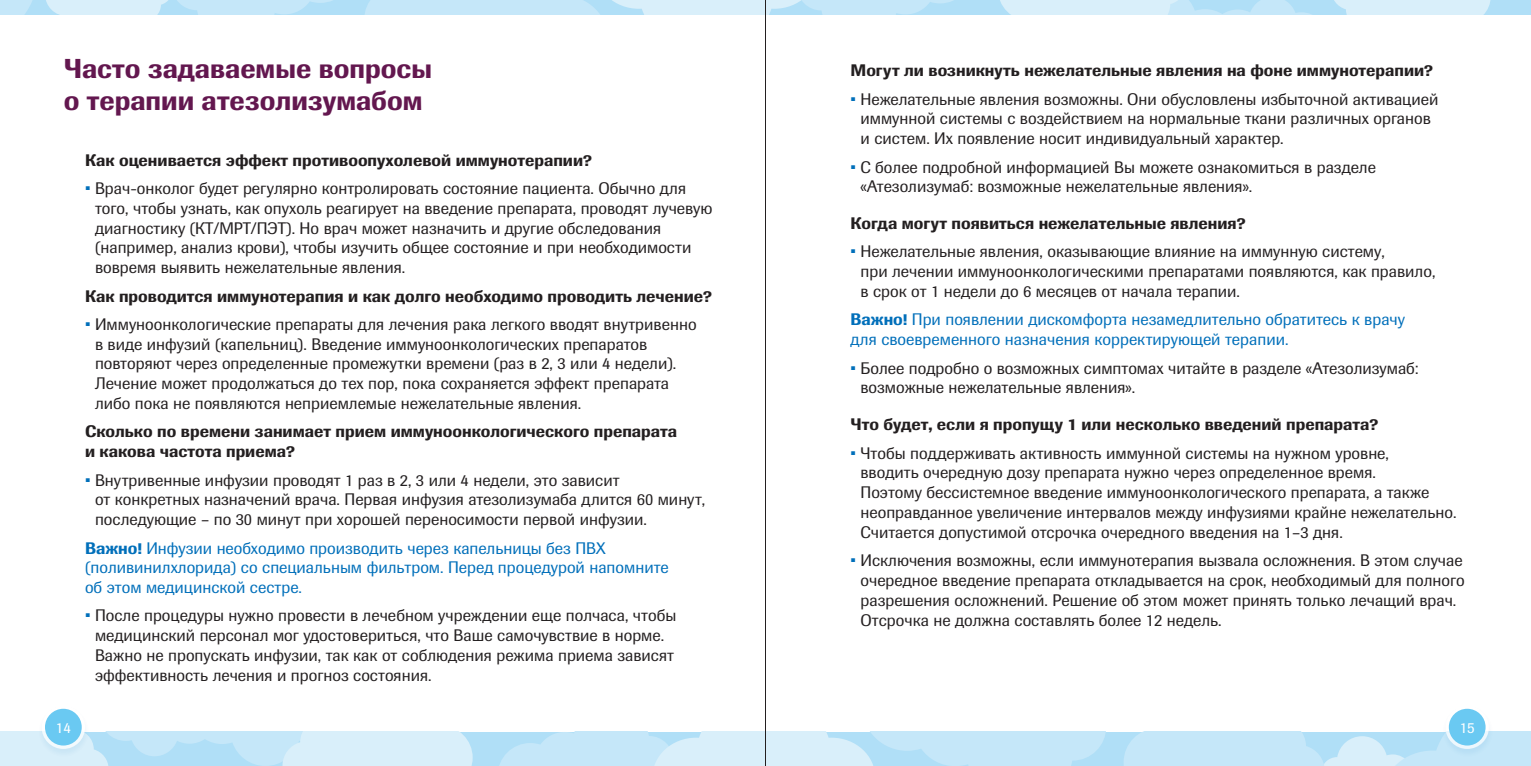
<style>
.page{position:relative;width:1531px;height:766px;background:#fff}
.page>*{position:absolute;margin:0;border:0;box-sizing:border-box;transform-origin:0 0}
.t1{font:500 27px/32.4px "Imago Pro";color:#63174f}
.t2{font:16.5px/19.8px "Imago Pro";color:#231f20}
.t3{font:500 16.5px/19.8px "Imago Pro";color:#231f20}
.t4{font:16.5px/19.8px "Imago Pro";color:#006fba}
.t5{font:15px "Imago Pro";color:#fff}
.s1{color:#006fba}
.s2{font-weight:500}
</style>
<div class="page">
<svg style="left:0;top:731px;width:473px;height:34px;background:#cbe9f9"></svg>
<svg style="left:497px;top:731px;width:1034px;height:34px;background:#c6e7f8"></svg>
<div style="left:0;top:0;width:1531px;height:14px;background:#b0dff7"></div>
<svg style="left:1000px;top:0;width:490px;height:14px"></svg>
<svg style="left:0;top:0;width:953px;height:14px"></svg>
<div style="left:1441px;top:704px;width:53px;height:53px;background:#006fba;opacity:.1"></div>
<svg style="left:1445px;top:705px;width:44px;height:43px"></svg>
<div style="left:37px;top:704px;width:53px;height:53px;background:#006fba;opacity:.1"></div>
<div style="left:42px;top:705px;width:43px;height:43px;background:#fff;border-radius:50%"></div>
<div style="left:1449px;top:708px;width:36px;height:37px;background:#6ac9f2;border-radius:50%"></div>
<div style="left:45px;top:708px;width:37px;height:37px;background:#6ac9f2;border-radius:50%"></div>
<hr style="left:765px;top:0;width:1px;height:765px;background:#231f20">
<p class="t1" style="left:64px;top:52px;width:370px">Часто задаваемые вопросы о терапии атезолизумабом</p>
<p class="t3" style="left:850px;top:60px;width:584px">Могут ли возникнуть нежелательные явления на фоне иммунотерапии?</p>
<p class="t2" style="left:860px;top:89px;width:579px;text-indent:-10px"><span class="s1">•</span> Нежелательные явления возможны. Они обусловлены избыточной активацией иммунной системы с воздействием на нормальные ткани различных органов и систем. Их появление носит индивидуальный характер.</p>
<p class="t2" style="left:860px;top:157px;width:517px;text-indent:-10px"><span class="s1">•</span> С более подробной информацией Вы можете ознакомиться в разделе «Атезолизумаб: возможные нежелательные явления».</p>
<p class="t3" style="left:850px;top:213px;width:397px">Когда могут появиться нежелательные явления?</p>
<p class="t2" style="left:860px;top:241px;width:576px;text-indent:-10px"><span class="s1">•</span> Нежелательные явления, оказывающие влияние на иммунную систему,<br>при лечении иммуноонкологическими препаратами появляются, как правило, в срок от 1 недели до 6 месяцев от начала терапии.</p>
<p class="t4" style="left:850px;top:309px;width:556px"><span class="s2">Важно!</span> При появлении дискомфорта незамедлительно обратитесь к врачу для своевременного назначения корректирующей терапии.</p>
<p class="t2" style="left:860px;top:357px;width:559px;text-indent:-10px"><span class="s1">•</span> Более подробно о возможных симптомах читайте в разделе «Атезолизумаб: возможные нежелательные явления».</p>
<p class="t3" style="left:850px;top:414px;width:529px">Что будет, если я пропущу 1 или несколько введений препарата?</p>
<p class="t2" style="left:860px;top:442px;width:597px;text-indent:-10px"><span class="s1">•</span> Чтобы поддерживать активность иммунной системы на нужном уровне,<br>вводить очередную дозу препарата нужно через определенное время.<br>Поэтому бессистемное введение иммуноонкологического препарата, а также неоправданное увеличение интервалов между инфузиями крайне нежелательно.<br>Считается допустимой отсрочка очередного введения на 1–3 дня.</p>
<p class="t2" style="left:860px;top:550px;width:606px;text-indent:-10px"><span class="s1">•</span> Исключения возможны, если иммунотерапия вызвала осложнения. В этом случае очередное введение препарата откладывается на срок, необходимый для полного разрешения осложнений. Решение об этом может принять только лечащий врач.<br>Отсрочка не должна составлять более 12 недель.</p>
<p class="t3" style="left:85px;top:150px;width:508px">Как оценивается эффект противоопухолевой иммунотерапии?</p>
<p class="t2" style="left:95px;top:178px;width:619px;text-indent:-10px"><span class="s1">•</span> Врач-онколог будет регулярно контролировать состояние пациента. Обычно для того, чтобы узнать, как опухоль реагирует на введение препарата, проводят лучевую диагностику (КТ/МРТ/ПЭТ). Но врач может назначить и другие обследования (например, анализ крови), чтобы изучить общее состояние и при необходимости вовремя выявить нежелательные явления.</p>
<p class="t3" style="left:85px;top:285px;width:629px">Как проводится иммунотерапия и как долго необходимо проводить лечение?</p>
<p class="t2" style="left:95px;top:314px;width:603px;text-indent:-10px"><span class="s1">•</span> Иммуноонкологические препараты для лечения рака легкого вводят внутривенно в виде инфузий (капельниц). Введение иммуноонкологических препаратов повторяют через определенные промежутки времени (раз в 2, 3 или 4 недели).<br>Лечение может продолжаться до тех пор, пока сохраняется эффект препарата либо пока не появляются неприемлемые нежелательные явления.</p>
<p class="t3" style="left:85px;top:421px;width:594px">Сколько по времени занимает прием иммуноонкологического препарата и какова частота приема?</p>
<p class="t2" style="left:95px;top:469px;width:612px;text-indent:-10px"><span class="s1">•</span> Внутривенные инфузии проводят 1 раз в 2, 3 или 4 недели, это зависит<br>от конкретных назначений врача. Первая инфузия атезолизумаба длится 60 минут, последующие – по 30 минут при хорошей переносимости первой инфузии.</p>
<p class="t4" style="left:85px;top:537px;width:585px"><span class="s2">Важно!</span> Инфузии необходимо производить через капельницы без ПВХ (поливинилхлорида) со специальным фильтром. Перед процедурой напомните об этом медицинской сестре.</p>
<p class="t2" style="left:95px;top:605px;width:583px;text-indent:-10px"><span class="s1">•</span> После процедуры нужно провести в лечебном учреждении еще полчаса, чтобы медицинский персонал мог удостовериться, что Ваше самочувствие в норме.<br>Важно не пропускать инфузии, так как от соблюдения режима приема зависят эффективность лечения и прогноз состояния.</p>
<p class="t5" style="left:56px;top:717px;width:16px">14</p>
<p class="t5" style="left:1459px;top:717px;width:16px">15</p>
</div>
